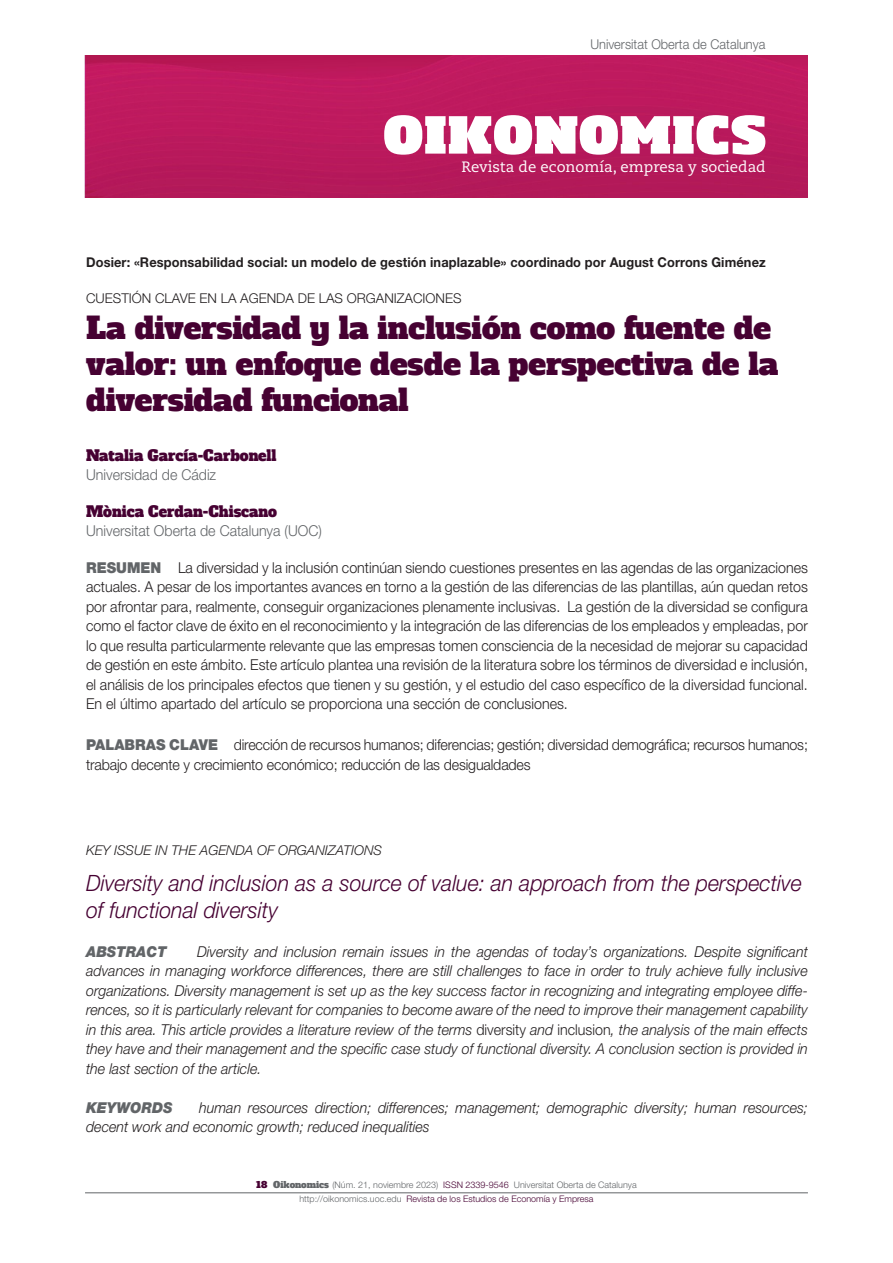
<style>
.page{position:relative;width:893px;height:1263px;background:#fff}
.page>*{position:absolute;margin:0;border:0;box-sizing:border-box;transform-origin:0 0}
._01_titulo{font:30px/36px "Alfa Slab One";color:#460132}
._02_titulo_segundo_idioma{font:italic 300 22.5px/27px "Helvetica Neue LT Std";color:#460132;scale:.95 1}
._02_resumen{font:300 15px/19.5px "Helvetica Neue LT Std";letter-spacing:-.01em;color:#231f20;text-align:justify;scale:.95 1}
._02_abstract_text{font:italic 300 15px/19.5px "Helvetica Neue LT Std";color:#231f20;text-align:justify;scale:.95 1}
._01_universidad{font:300 15px "Helvetica Neue LT Std";color:#626568;scale:.95 1}
._01_autor_1{font:15px "Alfa Slab One";color:#460132;scale:.95 1}
.t1{font:15px "Caecilia LT Std";color:#fff}
._02_abstract_text-2{font:italic 900 15px "Helvetica Neue LT Std";color:#626568;scale:.95 1}
._01_articulo{font:700 13.5px "Helvetica Neue LT Std";letter-spacing:.01em;color:#231f20;scale:.95 1}
._01_articulo-2{font:300 13.5px "Helvetica Neue LT Std";color:#231f20}
._01_articulo-3{font:italic 300 13.5px "Helvetica Neue LT Std";color:#231f20}
.t2{font:300 13.5px "Helvetica Neue LT Std";color:#626568;scale:.95 1}
.t3{font:300 9px/13.6px "Helvetica Neue LT Std";color:#626568;text-align:center}
.s1{font-weight:900;color:#626568}
.s2{font-style:normal}
.s3{font-family:"Alfa Slab One";font-weight:400;color:#460132}
.s4{font-family:"Alfa Slab One";font-weight:400}
.s5{color:#460132}
</style>
<div class="page">
<img style="left:85px;top:56px;width:723px;height:142px">
<svg style="left:384px;top:115px;width:381px;height:40px"></svg>
<hr style="left:85px;top:1192px;width:723px;height:1px;background:#626568">
<p class="t2" style="left:590px;top:36px;width:186px">Universitat Oberta de Catalunya</p>
<p class="t1" style="left:461px;top:158px;width:306px">Revista de economía, empresa y sociedad</p>
<p class="_01_articulo" style="left:86px;top:254px;width:717px">Dosier: «Responsabilidad social: un modelo de gestión inaplazable» coordinado por August Corrons Giménez</p>
<p class="_01_articulo-2" style="left:86px;top:290px;width:377px">CUESTIÓN CLAVE EN LA AGENDA DE LAS ORGANIZACIONES</p>
<p class="_01_titulo" style="left:86px;top:311px;width:694px">La diversidad y la inclusión como fuente de valor: un enfoque desde la perspectiva de la diversidad funcional</p>
<p class="_01_autor_1" style="left:86px;top:445px;width:202px">Natalia García-Carbonell</p>
<p class="_01_universidad" style="left:86px;top:466px;width:138px">Universidad de Cádiz</p>
<p class="_01_autor_1" style="left:86px;top:501px;width:202px">Mònica Cerdan-Chiscano</p>
<p class="_01_universidad" style="left:86px;top:522px;width:250px">Universitat Oberta de Catalunya (UOC)</p>
<p class="_02_resumen" style="left:86px;top:557px;width:761px"><span class="s1">RESUMEN</span> La diversidad y la inclusión continúan siendo cuestiones presentes en las agendas de las organizaciones actuales. A pesar de los importantes avances en torno a la gestión de las diferencias de las plantillas, aún quedan retos por afrontar para, realmente, conseguir organizaciones plenamente inclusivas. La gestión de la diversidad se configura como el factor clave de éxito en el reconocimiento y la integración de las diferencias de los empleados y empleadas, por lo que resulta particularmente relevante que las empresas tomen consciencia de la necesidad de mejorar su capacidad de gestión en este ámbito. Este artículo plantea una revisión de la literatura sobre los términos de diversidad e inclusión, el análisis de los principales efectos que tienen y su gestión, y el estudio del caso específico de la diversidad funcional.<br>En el último apartado del artículo se proporciona una sección de conclusiones.</p>
<p class="_02_resumen" style="left:86px;top:735px;width:761px"><span class="s1">PALABRAS CLAVE</span> dirección de recursos humanos; diferencias; gestión; diversidad demográfica; recursos humanos; trabajo decente y crecimiento económico; reducción de las desigualdades</p>
<p class="_01_articulo-3" style="left:86px;top:842px;width:297px">KEY ISSUE IN THE AGENDA OF ORGANIZATIONS</p>
<p class="_02_titulo_segundo_idioma" style="left:86px;top:869px;width:755px">Diversity and inclusion as a source of value: an approach from the perspective of functional diversity</p>
<p class="_02_abstract_text-2" style="left:86px;top:942px;width:86px">ABSTRACT</p>
<p class="_02_abstract_text" style="left:86px;top:941px;width:761px;text-indent:111px">Diversity and inclusion remain issues in the agendas of today’s organizations. Despite significant advances in managing workforce differences, there are still challenges to face in order to truly achieve fully inclusive organizations. Diversity management is set up as the key success factor in recognizing and integrating employee diffe&shy;rences, so it is particularly relevant for companies to become aware of the need to improve their management capability in this area. This article provides a literature review of the terms <span class="s2">diversity</span> and <span class="s2">inclusion</span>, the analysis of the main effects they have and their management and the specific case study of functional diversity. A conclusion section is provided in the last section of the article.</p>
<p class="_02_abstract_text-2" style="left:86px;top:1098px;width:93px">KEYWORDS</p>
<p class="_02_abstract_text" style="left:86px;top:1097px;width:761px;text-indent:113px">human resources direction; differences; management; demographic diversity; human resources; decent work and economic growth; reduced inequalities</p>
<p class="t3" style="left:256px;top:1178px;width:382px"><span class="s3">18</span> <span class="s4">Oikonomics</span> (Núm. 21, noviembre 2023) <span class="s5">ISSN 2339-9546</span> Universitat Oberta de Catalunya http://oikonomics.uoc.edu <span class="s5">Revista de los Estudios de Economía y Empresa</span></p>
</div>
